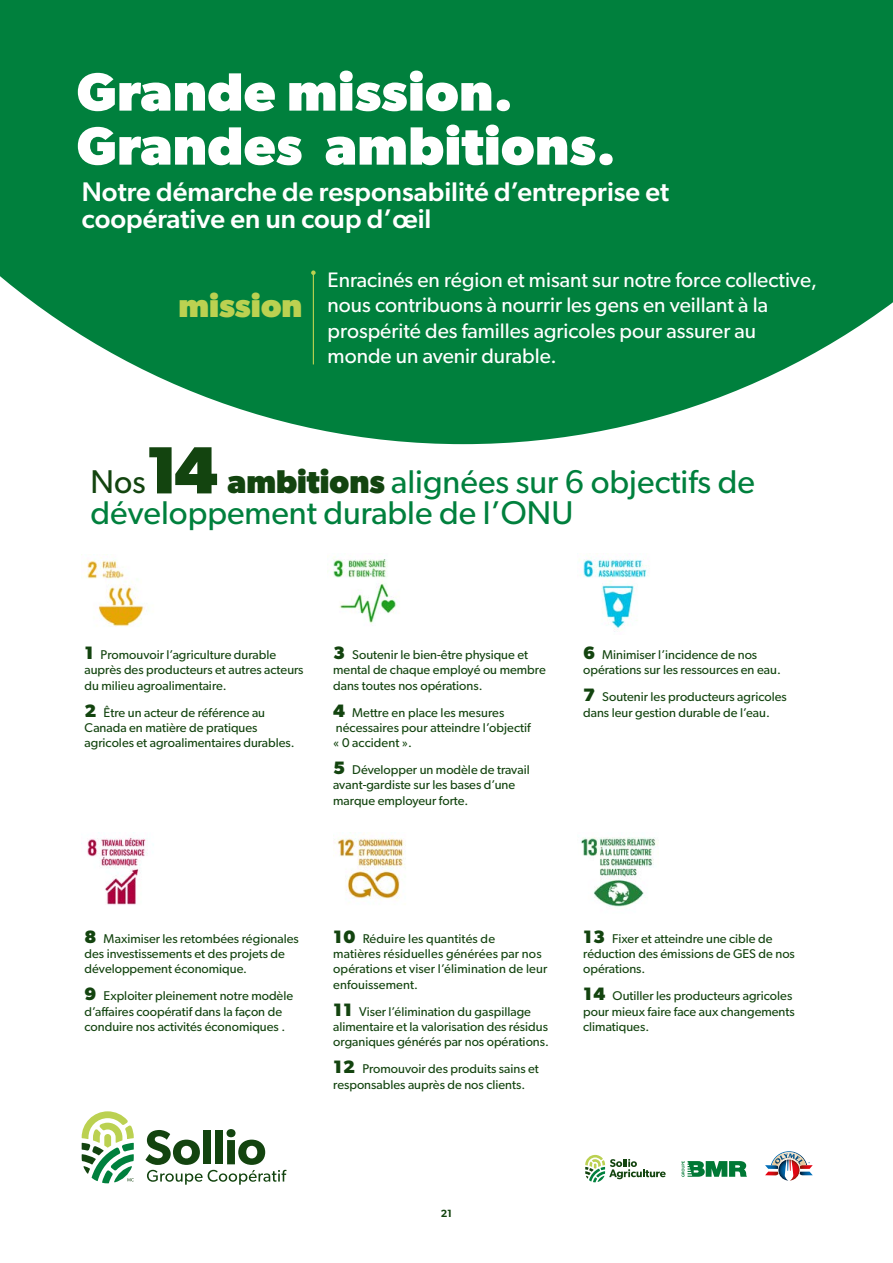
<style>
.page{position:relative;width:893px;height:1263px;background:#fff}
.page>*{position:absolute;margin:0;border:0;box-sizing:border-box;transform-origin:0 0}
.t1{font:700 66.9px "Gibson";color:#13440f}
.t2{font:700 54px/54px "Gibson";letter-spacing:.01em;color:#fff}
.t3{font:33px/31.5px "Gibson";color:#00803d}
.t4{font:700 33px "Gibson";color:#bbd151}
.t5{font:33px "Gibson";color:#13440f}
.t6{font:500 27px/27px "Gibson";color:#fff}
.t7{font:21px/25.2px "Gibson";color:#fff}
.t8{font:12.75px/15.3px "Gibson";color:#13440f}
.t9{font:600 10.5px "Gibson";color:#13440f}
.s1{font-weight:700;color:#13440f}
.s2{font-weight:700;font-size:18px}
</style>
<div class="page">
<svg style="left:0;top:0;width:893px;height:444px;background:#1b8d51"></svg>
<img style="left:81px;top:554px;width:64px;height:73px">
<img style="left:581px;top:837px;width:78px;height:70px">
<img style="left:333px;top:556px;width:64px;height:68px">
<img style="left:579px;top:553px;width:68px;height:79px">
<img style="left:81px;top:837px;width:73px;height:68px">
<img style="left:333px;top:833px;width:73px;height:68px">
<hr style="left:313px;top:273px;width:1px;height:91px;background:#bbd151">
<svg style="left:311px;top:270px;width:5px;height:5px"></svg>
<svg style="left:765px;top:1151px;width:48px;height:30px"></svg>
<svg style="left:82px;top:1111px;width:52px;height:72px"></svg>
<svg style="left:145px;top:1129px;width:141px;height:56px"></svg>
<svg style="left:682px;top:1161px;width:65px;height:16px"></svg>
<svg style="left:585px;top:1155px;width:81px;height:27px"></svg>
<h2 class="t2" style="left:77px;top:64px;width:540px">Grande mission.<br>Grandes ambitions.</h2>
<h3 class="t6" style="left:82px;top:177px;width:589px">Notre démarche de responsabilité d’entreprise et coopérative en un coup d’œil</h3>
<h3 class="t4" style="left:178px;top:286px;width:126px">mission</h3>
<h3 class="t7" style="left:328px;top:267px;width:491px">Enracinés en région et misant sur notre force collective, nous contribuons à nourrir les gens en veillant à la prospérité des familles agricoles pour assurer au monde un avenir durable.</h3>
<h1 class="t1" style="left:145px;top:430px;width:75px">14</h1>
<h3 class="t3" style="left:91px;top:465px;width:666px;text-indent:137px"><span class="s1">ambitions</span> alignées sur 6 objectifs de développement durable de l’ONU</h3>
<h3 class="t5" style="left:91px;top:461px;width:57px">Nos</h3>
<p class="t8" style="left:85px;top:647px;width:220px"><span class="s2">1</span> Promouvoir l’agriculture durable auprès des producteurs et autres acteurs du milieu agroalimentaire.</p>
<p class="t8" style="left:85px;top:704px;width:212px"><span class="s2">2</span> Être un acteur de référence au<br>Canada en matière de pratiques agricoles et agroalimentaires durables.</p>
<p class="t8" style="left:333px;top:647px;width:214px"><span class="s2">3</span> Soutenir le bien-être physique et mental de chaque employé ou membre dans toutes nos opérations.</p>
<p class="t8" style="left:333px;top:704px;width:199px"><span class="s2">4</span> Mettre en place les mesures nécessaires pour atteindre l’objectif « 0 accident ».</p>
<p class="t8" style="left:333px;top:762px;width:198px"><span class="s2">5</span> Développer un modèle de travail avant-gardiste sur les bases d’une marque employeur forte.</p>
<p class="t8" style="left:583px;top:647px;width:199px"><span class="s2">6</span> Minimiser l’incidence de nos opérations sur les ressources en eau.</p>
<p class="t8" style="left:583px;top:689px;width:205px"><span class="s2">7</span> Soutenir les producteurs agricoles dans leur gestion durable de l’eau.</p>
<p class="t8" style="left:85px;top:930px;width:216px"><span class="s2">8</span> Maximiser les retombées régionales des investissements et des projets de développement économique.</p>
<p class="t8" style="left:85px;top:988px;width:210px"><span class="s2">9</span> Exploiter pleinement notre modèle d’affaires coopératif dans la façon de conduire nos activités économiques .</p>
<p class="t8" style="left:333px;top:930px;width:216px"><span class="s2">10</span> Réduire les quantités de<br>matières résiduelles générées par nos opérations et viser l’élimination de leur enfouissement.</p>
<p class="t8" style="left:333px;top:1003px;width:217px"><span class="s2">11</span> Viser l’élimination du gaspillage alimentaire et la valorisation des résidus organiques générés par nos opérations.</p>
<p class="t8" style="left:333px;top:1061px;width:207px"><span class="s2">12</span> Promouvoir des produits sains et responsables auprès de nos clients.</p>
<p class="t8" style="left:583px;top:930px;width:213px"><span class="s2">13</span> Fixer et atteindre une cible de réduction des émissions de GES de nos opérations.</p>
<p class="t8" style="left:583px;top:988px;width:213px"><span class="s2">14</span> Outiller les producteurs agricoles pour mieux faire face aux changements climatiques.</p>
<p class="t9" style="left:441px;top:1207px;width:13px">21</p>
</div>
